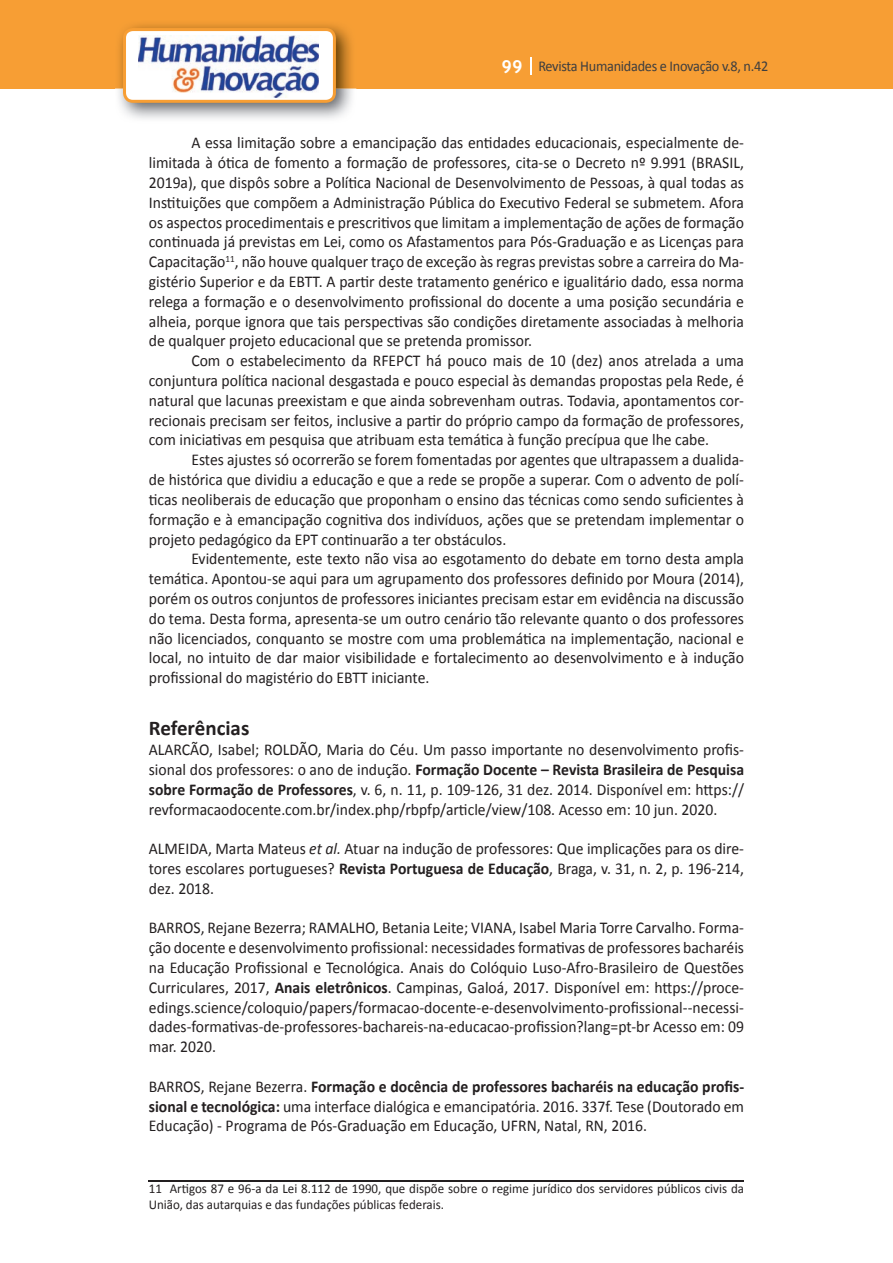
<style>
.page{position:relative;width:893px;height:1263px;background:#fff}
.page>*{position:absolute;margin:0;border:0;box-sizing:border-box;transform-origin:0 0}
.t1{font:700 21px "Calibri";color:#231f20}
.t2{font:16.5px/19.8px "Calibri";color:#231f20;text-align:justify;scale:.95 1}
.t3{font:15px "Calibri";letter-spacing:-.02em;color:#3e3e3f;scale:.95 1}
.t4{font:13.5px/16.2px "Calibri";color:#231f20;scale:.96 1}
.s1{font-family:"Trebuchet MS";font-weight:700;font-size:18px;color:#fff}
.s2{font-weight:700}
.s3{font-style:italic}
</style>
<div class="page">
<div style="left:0;top:0;width:893px;height:88px;background:#f79e34"></div>
<svg style="left:530px;top:57px;width:2px;height:18px"></svg>
<img style="left:115px;top:24px;width:241px;height:95px">
<svg style="left:123px;top:28px;width:213px;height:75px"></svg>
<hr style="left:149px;top:1180px;width:595px;height:1px;background:#231f20">
<p class="t3" style="left:501px;top:57px;width:282px"><span class="s1">99</span> Revista Humanidades e Inovação v.8, n.42</p>
<p class="t2" style="left:149px;top:133px;width:628px;text-indent:43px">A essa limitação sobre a emancipação das entidades educacionais, especialmente de&shy;limitada à ótica de fomento a formação de professores, cita-se o Decreto nº 9.991 (BRASIL, 2019a), que dispôs sobre a Política Nacional de Desenvolvimento de Pessoas, à qual todas as Instituições que compõem a Administração Pública do Executivo Federal se submetem. Afora os aspectos procedimentais e prescritivos que limitam a implementação de ações de formação continuada já previstas em Lei, como os Afastamentos para Pós-Graduação e as Licenças para Capacitação<sup>11</sup>, não houve qualquer traço de exceção às regras previstas sobre a carreira do Ma&shy;gistério Superior e da EBTT. A partir deste tratamento genérico e igualitário dado, essa norma relega a formação e o desenvolvimento profissional do docente a uma posição secundária e alheia, porque ignora que tais perspectivas são condições diretamente associadas à melhoria de qualquer projeto educacional que se pretenda promissor.</p>
<p class="t2" style="left:149px;top:351px;width:628px;text-indent:43px">Com o estabelecimento da RFEPCT há pouco mais de 10 (dez) anos atrelada a uma conjuntura política nacional desgastada e pouco especial às demandas propostas pela Rede, é natural que lacunas preexistam e que ainda sobrevenham outras. Todavia, apontamentos cor&shy;recionais precisam ser feitos, inclusive a partir do próprio campo da formação de professores, com iniciativas em pesquisa que atribuam esta temática à função precípua que lhe cabe.</p>
<p class="t2" style="left:149px;top:450px;width:628px;text-indent:43px">Estes ajustes só ocorrerão se forem fomentadas por agentes que ultrapassem a dualida&shy;de histórica que dividiu a educação e que a rede se propõe a superar. Com o advento de polí&shy;ticas neoliberais de educação que proponham o ensino das técnicas como sendo suficientes à formação e à emancipação cognitiva dos indivíduos, ações que se pretendam implementar o projeto pedagógico da EPT continuarão a ter obstáculos.</p>
<p class="t2" style="left:149px;top:549px;width:628px;text-indent:43px">Evidentemente, este texto não visa ao esgotamento do debate em torno desta ampla temática. Apontou-se aqui para um agrupamento dos professores definido por Moura (2014), porém os outros conjuntos de professores iniciantes precisam estar em evidência na discussão do tema. Desta forma, apresenta-se um outro cenário tão relevante quanto o dos professores não licenciados, conquanto se mostre com uma problemática na implementação, nacional e local, no intuito de dar maior visibilidade e fortalecimento ao desenvolvimento e à indução profissional do magistério do EBTT iniciante.</p>
<p class="t1" style="left:149px;top:715px;width:102px">Referências</p>
<p class="t2" style="left:149px;top:740px;width:628px">ALARCÃO, Isabel; ROLDÃO, Maria do Céu. Um passo importante no desenvolvimento profis&shy;sional dos professores: o ano de indução. <span class="s2">Formação Docente – Revista Brasileira de Pesquisa sobre Formação de Professores</span>, v. 6, n. 11, p. 109-126, 31 dez. 2014. Disponível em: https:// revformacaodocente.com.br/index.php/rbpfp/article/view/108. Acesso em: 10 jun. 2020.</p>
<p class="t2" style="left:149px;top:839px;width:628px">ALMEIDA, Marta Mateus <span class="s3">et al.</span> Atuar na indução de professores: Que implicações para os dire&shy;tores escolares portugueses? <span class="s2">Revista Portuguesa de Educação</span>, Braga, v. 31, n. 2, p. 196-214, dez. 2018.</p>
<p class="t2" style="left:149px;top:918px;width:628px">BARROS, Rejane Bezerra; RAMALHO, Betania Leite; VIANA, Isabel Maria Torre Carvalho. Forma&shy;ção docente e desenvolvimento profissional: necessidades formativas de professores bacharéis na Educação Profissional e Tecnológica. Anais do Colóquio Luso-Afro-Brasileiro de Questões Curriculares, 2017, <span class="s2">Anais eletrônicos</span>. Campinas, Galoá, 2017. Disponível em: https://proce&shy;edings.science/coloquio/papers/formacao-docente-e-desenvolvimento-profissional--necessi&shy;dades-formativas-de-professores-bachareis-na-educacao-profission?lang=pt-br Acesso em: 09 mar. 2020.</p>
<p class="t2" style="left:149px;top:1076px;width:628px">BARROS, Rejane Bezerra. <span class="s2">Formação e docência de professores bacharéis na educação profis&shy;sional e tecnológica:</span> uma interface dialógica e emancipatória. 2016. 337f. Tese (Doutorado em Educação) - Programa de Pós-Graduação em Educação, UFRN, Natal, RN, 2016.</p>
<p class="t4" style="left:149px;top:1180px;width:621px">11 Artigos 87 e 96-a da Lei 8.112 de 1990, que dispõe sobre o regime jurídico dos servidores públicos civis da<br>União, das autarquias e das fundações públicas federais.</p>
</div>
